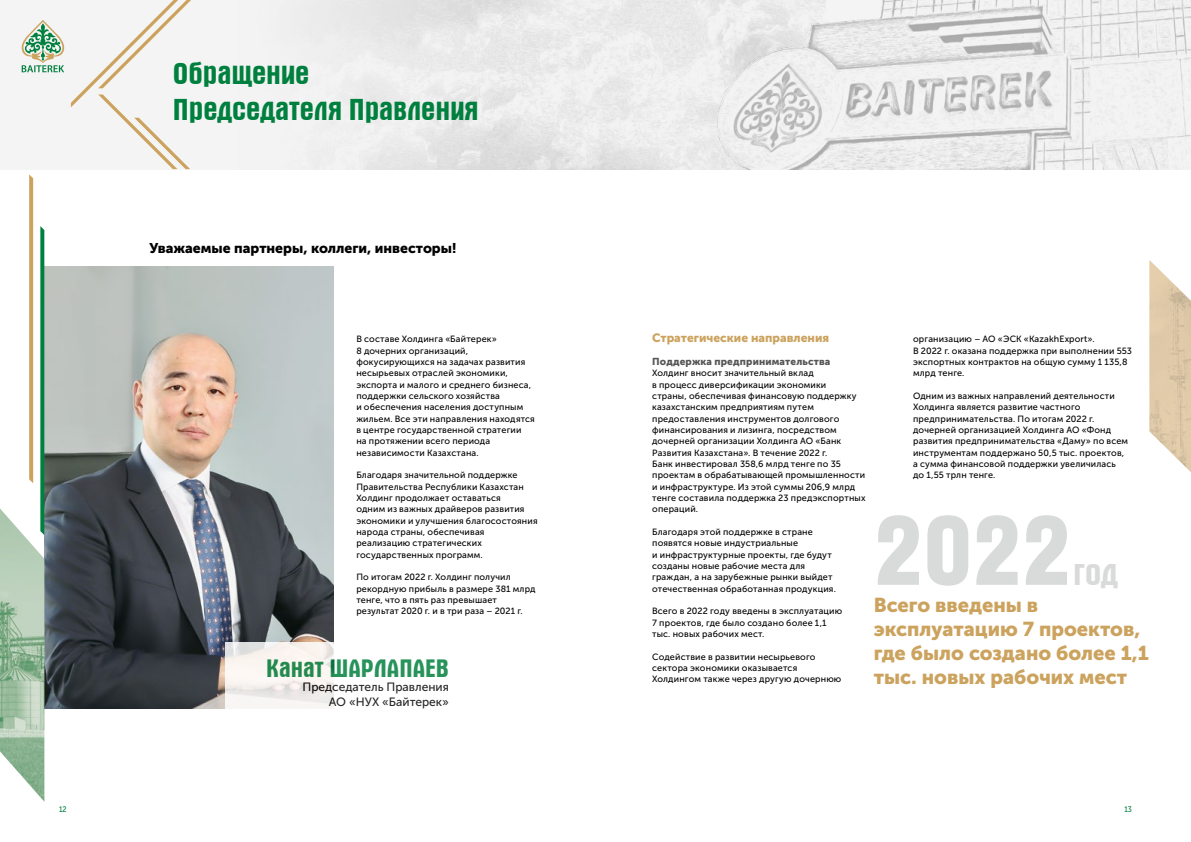
<style>
.page{position:relative;width:1191px;height:842px;background:#fff}
.page>*{position:absolute;margin:0;border:0;box-sizing:border-box;transform-origin:0 0}
.t1{font:100px "FK Alternakz";color:#d9dada}
.t2{font:34.4px "FK Alternakz";color:#d9dada}
.t3{font:30px/36px "FK Alternakz";color:#00803e}
.t4{font:25px "FK Alternakz";color:#00803e}
.t5{font:20px/24px "Museo Sans Cyrl 900";color:#cca35e}
.t6{font:14px "Museo Sans Cyrl 900";color:#000}
.t7{font:12px/14.4px "Museo Sans Cyrl 500";color:#000;text-align:right}
.t8{font:12px "Museo Sans Cyrl 900";color:#cca35e}
.t9{font:10px "Museo Sans Cyrl 900";letter-spacing:.015em;color:#565655}
.t10{font:9px/11.3px "Museo Sans Cyrl 500";letter-spacing:.015em;color:#000}
.t11{font:8px "Museo Sans Cyrl 500";color:#00803e;scale:.9 1}
</style>
<div class="page">
<div style="left:0;top:0;width:1191px;height:170px;background:#f2f2f2"></div>
<img style="left:574px;top:0;width:617px;height:170px">
<img style="left:44px;top:266px;width:289px;height:442px">
<svg style="left:225px;top:642px;width:109px;height:67px;fill:#f8f4f0"></svg>
<img style="left:1149px;top:260px;width:42px;height:212px">
<svg style="left:29px;top:174px;width:15px;height:334px"></svg>
<img style="left:0;top:508px;width:44px;height:293px">
<svg style="left:22px;top:20px;width:42px;height:52px"></svg>
<svg style="left:71px;top:0;width:120px;height:169px"></svg>
<h3 class="t3" style="left:173px;top:58px;width:307px">Обращение<br>Председателя Правления</h3>
<h3 class="t6" style="left:150px;top:240px;width:308px">Уважаемые партнеры, коллеги, инвесторы!</h3>
<p class="t10" style="left:356px;top:333px;width:180px">В составе Холдинга «Байтерек»<br>8 дочерних организаций, фокусирующихся на задачах развития несырьевых отраслей экономики, экспорта и малого и среднего бизнеса, поддержки сельского хозяйства<br>и обеспечения населения доступным жильем. Все эти направления находятся в центре государственной стратегии<br>на протяжении всего периода независимости Казахстана.</p>
<p class="t10" style="left:356px;top:470px;width:183px">Благодаря значительной поддержке Правительства Республики Казахстан Холдинг продолжает оставаться<br>одним из важных драйверов развития экономики и улучшения благосостояния народа страны, обеспечивая реализацию стратегических государственных программ.</p>
<p class="t10" style="left:356px;top:572px;width:181px">По итогам 2022 г. Холдинг получил рекордную прибыль в размере 381 млрд тенге, что в пять раз превышает результат 2020 г. и в три раза – 2021 г.</p>
<h3 class="t4" style="left:266px;top:656px;width:184px">Канат ШАРЛАПАЕВ</h3>
<h3 class="t7" style="left:302px;top:680px;width:148px">Председатель Правления<br>АО «НУХ «Байтерек»</h3>
<h3 class="t8" style="left:652px;top:331px;width:178px">Стратегические направления</h3>
<p class="t9" style="left:652px;top:356px;width:180px">Поддержка предпринимательства</p>
<p class="t10" style="left:652px;top:367px;width:215px">Холдинг вносит значительный вклад<br>в процесс диверсификации экономики<br>страны, обеспечивая финансовую поддержку казахстанским предприятиям путем предоставления инструментов долгового финансирования и лизинга, посредством дочерней организации Холдинга АО «Банк Развития Казахстана». В течение 2022 г.<br>Банк инвестировал 358,6 млрд тенге по 35 проектам в обрабатывающей промышленности и инфраструктуре. Из этой суммы 206,9 млрд тенге составила поддержка 23 предэкспортных операций.</p>
<p class="t10" style="left:652px;top:526px;width:185px">Благодаря этой поддержке в стране появятся новые индустриальные<br>и инфраструктурные проекты, где будут созданы новые рабочие места для граждан, а на зарубежные рынки выйдет отечественная обработанная продукция.</p>
<p class="t10" style="left:652px;top:606px;width:191px">Всего в 2022 году введены в эксплуатацию<br>7 проектов, где было создано более 1,1 тыс. новых рабочих мест.</p>
<p class="t10" style="left:652px;top:651px;width:191px">Содействие в развитии несырьевого сектора экономики оказывается<br>Холдингом также через другую дочернюю</p>
<p class="t10" style="left:913px;top:333px;width:220px">организацию – АО «ЭСК «KazakhExport».<br>В 2022 г. оказана поддержка при выполнении 553 экспортных контрактов на общую сумму 1 135,8 млрд тенге.</p>
<p class="t10" style="left:913px;top:390px;width:216px">Одним из важных направлений деятельности Холдинга является развитие частного предпринимательства. По итогам 2022 г. дочерней организацией Холдинга АО «Фонд развития предпринимательства «Даму» по всем инструментам поддержано 50,5 тыс. проектов, а сумма финансовой поддержки увеличилась до 1,55 трлн тенге.</p>
<h1 class="t1" style="left:873px;top:499px;width:199px">2022</h1>
<h2 class="t2" style="left:1073px;top:555px;width:47px">год</h2>
<h3 class="t5" style="left:873px;top:593px;width:276px">Всего введены в эксплуатацию 7 проектов, где было создано более 1,1 тыс. новых рабочих мест</h3>
<p class="t11" style="left:59px;top:804px;width:10px">12</p>
<p class="t11" style="left:1124px;top:804px;width:10px">13</p>
</div>
